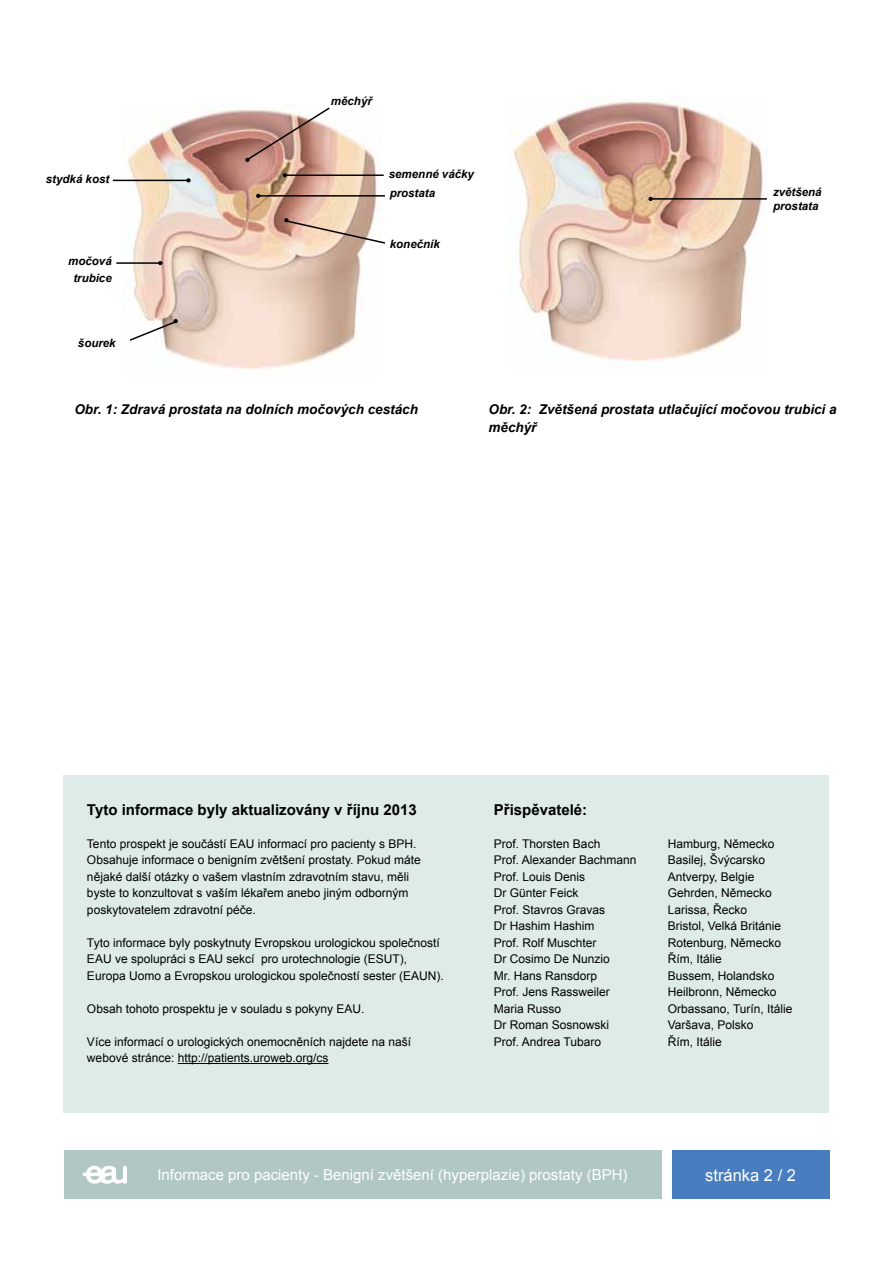
<style>
.page{position:relative;width:893px;height:1263px;background:#fff}
.page>*{position:absolute;margin:0;border:0;box-sizing:border-box;transform-origin:0 0}
.t1{font:16.5px "Arial";color:#fff}
.t2{font:15px "Arial";color:#fff}
.t3{font:700 15px "Arial";color:#000}
.t4{font:italic 700 13.5px/18px "Arial";color:#000}
.t5{font:12px/16.5px "Arial";color:#000}
.t6{font:italic 700 11.55px/17.2px "Arial";color:#000;text-align:center}
</style>
<div class="page">
<div style="left:672px;top:1150px;width:157px;height:49px;background:#487ec0"></div>
<div style="left:64px;top:1150px;width:598px;height:49px;background:#b0c7c6"></div>
<svg style="left:82px;top:1166px;width:45px;height:18px"></svg>
<img style="left:122px;top:105px;width:259px;height:265px">
<hr style="left:116px;top:262px;width:46px;height:2px;background:#000">
<hr style="left:113px;top:180px;width:75px;height:1px;background:#000">
<hr style="left:258px;top:195px;width:127px;height:2px;background:#000">
<svg style="left:128px;top:319px;width:50px;height:23px"></svg>
<svg style="left:186px;top:178px;width:5px;height:4px"></svg>
<svg style="left:256px;top:194px;width:4px;height:4px"></svg>
<svg style="left:284px;top:218px;width:101px;height:27px;background:#d8beac"></svg>
<svg style="left:245px;top:106px;width:86px;height:56px;background:#c59e94"></svg>
<img style="left:508px;top:97px;width:255px;height:265px">
<hr style="left:651px;top:198px;width:116px;height:2px;background:#000">
<svg style="left:648px;top:197px;width:5px;height:4px"></svg>
<hr style="left:285px;top:174px;width:99px;height:2px;background:#000">
<svg style="left:283px;top:173px;width:4px;height:4px"></svg>
<div style="left:64px;top:775px;width:765px;height:337px;background:#deebe9"></div>
<hr style="left:178px;top:1063px;width:150px;height:1px;background:#000">
<p class="t6" style="left:46px;top:170px;width:65px">stydká kost</p>
<p class="t6" style="left:68px;top:252px;width:45px">močová trubice</p>
<p class="t6" style="left:78px;top:335px;width:39px">šourek</p>
<p class="t6" style="left:331px;top:93px;width:42px">měchýř</p>
<p class="t6" style="left:389px;top:166px;width:87px">semenné váčky</p>
<p class="t6" style="left:390px;top:185px;width:47px">prostata</p>
<p class="t6" style="left:390px;top:236px;width:51px">konečník</p>
<p class="t6" style="left:773px;top:185px;width:50px;line-height:14.4px;text-align:left">zvětšená prostata</p>
<p class="t4" style="left:74px;top:401px;width:345px">Obr. 1: Zdravá prostata na dolních močových cestách</p>
<p class="t4" style="left:488px;top:401px;width:350px">Obr. 2: Zvětšená prostata utlačující močovou trubici a měchýř</p>
<p class="t3" style="left:87px;top:799px;width:331px">Tyto informace byly aktualizovány v říjnu 2013</p>
<p class="t5" style="left:87px;top:835px;width:335px">Tento prospekt je součástí EAU informací pro pacienty s BPH.<br>Obsahuje informace o benigním zvětšení prostaty. Pokud máte nějaké další otázky o vašem vlastním zdravotním stavu, měli byste to konzultovat s vaším lékařem anebo jiným odborným poskytovatelem zdravotní péče.</p>
<p class="t5" style="left:87px;top:934px;width:358px">Tyto informace byly poskytnuty Evropskou urologickou společností<br>EAU ve spolupráci s EAU sekcí pro urotechnologie (ESUT),<br>Europa Uomo a Evropskou urologickou společností sester (EAUN).</p>
<p class="t5" style="left:87px;top:1000px;width:279px">Obsah tohoto prospektu je v souladu s pokyny EAU.</p>
<p class="t5" style="left:87px;top:1033px;width:326px">Více informací o urologických onemocněních najdete na naší webové stránce: http://patients.uroweb.org/cs</p>
<p class="t3" style="left:494px;top:799px;width:95px">Přispěvatelé:</p>
<p class="t5" style="left:494px;top:835px;width:108px">Prof. Thorsten Bach</p>
<p class="t5" style="left:668px;top:835px;width:108px">Hamburg, Německo</p>
<p class="t5" style="left:494px;top:852px;width:144px">Prof. Alexander Bachmann</p>
<p class="t5" style="left:668px;top:852px;width:99px">Basilej, Švýcarsko</p>
<p class="t5" style="left:494px;top:868px;width:93px">Prof. Louis Denis</p>
<p class="t5" style="left:668px;top:868px;width:88px">Antverpy, Belgie</p>
<p class="t5" style="left:494px;top:885px;width:86px">Dr Günter Feick</p>
<p class="t5" style="left:668px;top:885px;width:106px">Gehrden, Německo</p>
<p class="t5" style="left:494px;top:901px;width:113px">Prof. Stavros Gravas</p>
<p class="t5" style="left:668px;top:901px;width:81px">Larissa, Řecko</p>
<p class="t5" style="left:494px;top:918px;width:102px">Dr Hashim Hashim</p>
<p class="t5" style="left:668px;top:918px;width:115px">Bristol, Velká Británie</p>
<p class="t5" style="left:494px;top:934px;width:104px">Prof. Rolf Muschter</p>
<p class="t5" style="left:668px;top:934px;width:115px">Rotenburg, Německo</p>
<p class="t5" style="left:494px;top:951px;width:118px">Dr Cosimo De Nunzio</p>
<p class="t5" style="left:668px;top:951px;width:56px">Řím, Itálie</p>
<p class="t5" style="left:494px;top:967px;width:105px">Mr. Hans Ransdorp</p>
<p class="t5" style="left:668px;top:967px;width:108px">Bussem, Holandsko</p>
<p class="t5" style="left:494px;top:984px;width:118px">Prof. Jens Rassweiler</p>
<p class="t5" style="left:668px;top:984px;width:110px">Heilbronn, Německo</p>
<p class="t5" style="left:494px;top:1000px;width:69px">Maria Russo</p>
<p class="t5" style="left:668px;top:1000px;width:126px">Orbassano, Turín, Itálie</p>
<p class="t5" style="left:494px;top:1017px;width:117px">Dr Roman Sosnowski</p>
<p class="t5" style="left:668px;top:1017px;width:87px">Varšava, Polsko</p>
<p class="t5" style="left:494px;top:1033px;width:109px">Prof. Andrea Tubaro</p>
<p class="t5" style="left:668px;top:1033px;width:56px">Řím, Itálie</p>
<p class="t2" style="left:157px;top:1165px;width:472px">Informace pro pacienty - Benigní zvětšení (hyperplazie) prostaty (BPH)</p>
<h1 class="t1" style="left:705px;top:1164px;width:92px">stránka 2 / 2</h1>
</div>
